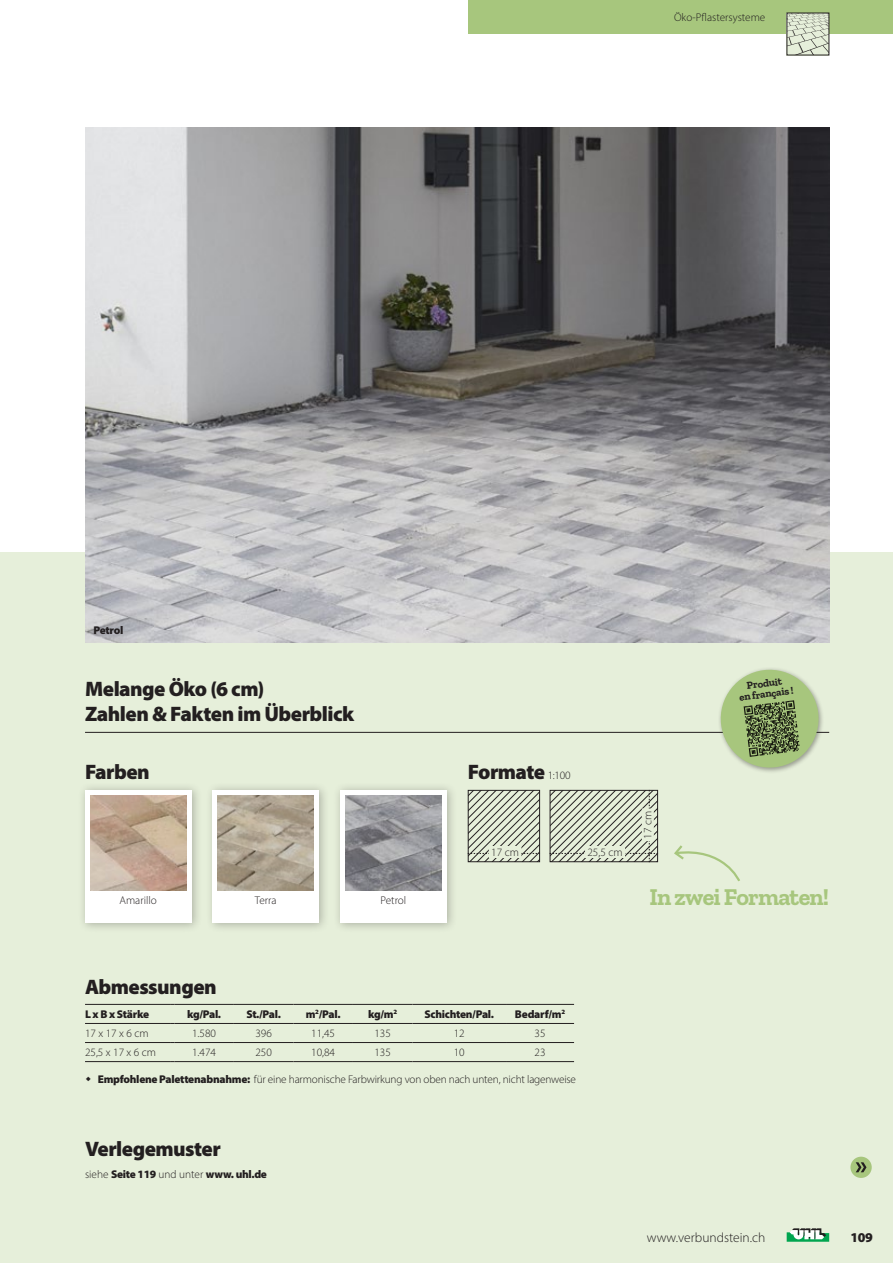
<style>
.page{position:relative;width:893px;height:1263px;background:#fff}
.page>*{position:absolute;margin:0;border:0;box-sizing:border-box;transform-origin:0 0}
.t1{font:700 24px "Zilla Slab";letter-spacing:-.035em;color:#a7c67d}
.t2{font:900 21px/25.2px "Myriad Pro";letter-spacing:-.025em;color:#231f20}
.t3{font:300 13.5px "Myriad Pro";color:#231f20}
.t4{font:900 13.5px "Myriad Pro";color:#231f20}
.t5{font:300 11.25px "Myriad Pro";letter-spacing:-.005em;color:#231f20}
.t6{font:900 11.25px "Myriad Pro";letter-spacing:-.025em;color:#231f20}
.t7{font:700 10.65px/10.6px "Zilla Slab";color:#231f20;text-align:center}
.s1{font-weight:300;font-size:11.25px}
.s2{font-weight:900}
.s3{font-weight:300}
</style>
<div class="page">
<div style="left:0;top:553px;width:893px;height:710px;background:#e6efda"></div>
<svg style="left:468px;top:790px;width:72px;height:72px"></svg>
<div style="left:489px;top:846px;width:32px;height:12px;background:#e6efda"></div>
<svg style="left:550px;top:790px;width:108px;height:72px"></svg>
<div style="left:642px;top:808px;width:12px;height:33px;background:#e6efda"></div>
<div style="left:78px;top:782px;width:124px;height:151px;background:#231f20;opacity:.3"></div>
<div style="left:85px;top:790px;width:106px;height:133px;background:#fff"></div>
<img style="left:90px;top:795px;width:96px;height:96px">
<div style="left:205px;top:782px;width:125px;height:151px;background:#231f20;opacity:.3"></div>
<div style="left:213px;top:790px;width:106px;height:133px;background:#fff"></div>
<img style="left:218px;top:795px;width:96px;height:96px">
<div style="left:333px;top:782px;width:125px;height:151px;background:#231f20;opacity:.3"></div>
<div style="left:340px;top:790px;width:106px;height:133px;background:#fff"></div>
<img style="left:345px;top:795px;width:96px;height:96px">
<svg style="left:674px;top:845px;width:66px;height:37px"></svg>
<img style="left:85px;top:128px;width:744px;height:514px">
<hr style="left:85px;top:1023px;width:85px;height:1px;background:#231f20">
<hr style="left:174px;top:1023px;width:60px;height:1px;background:#231f20">
<hr style="left:234px;top:1023px;width:59px;height:1px;background:#231f20">
<hr style="left:293px;top:1023px;width:60px;height:1px;background:#231f20">
<hr style="left:353px;top:1023px;width:59px;height:1px;background:#231f20">
<hr style="left:412px;top:1023px;width:94px;height:1px;background:#231f20">
<hr style="left:506px;top:1023px;width:68px;height:1px;background:#231f20">
<hr style="left:85px;top:1061px;width:85px;height:1px;background:#231f20">
<hr style="left:174px;top:1061px;width:60px;height:1px;background:#231f20">
<hr style="left:234px;top:1061px;width:59px;height:1px;background:#231f20">
<hr style="left:293px;top:1061px;width:60px;height:1px;background:#231f20">
<hr style="left:353px;top:1061px;width:59px;height:1px;background:#231f20">
<hr style="left:412px;top:1061px;width:94px;height:1px;background:#231f20">
<hr style="left:506px;top:1061px;width:68px;height:1px;background:#231f20">
<hr style="left:85px;top:1042px;width:85px;height:1px;background:#231f20">
<hr style="left:174px;top:1042px;width:60px;height:1px;background:#231f20">
<hr style="left:234px;top:1042px;width:59px;height:1px;background:#231f20">
<hr style="left:293px;top:1042px;width:60px;height:1px;background:#231f20">
<hr style="left:353px;top:1042px;width:59px;height:1px;background:#231f20">
<hr style="left:412px;top:1042px;width:94px;height:1px;background:#231f20">
<hr style="left:506px;top:1042px;width:68px;height:1px;background:#231f20">
<hr style="left:85px;top:1004px;width:85px;height:1px;background:#231f20">
<hr style="left:174px;top:1004px;width:60px;height:1px;background:#231f20">
<hr style="left:234px;top:1004px;width:59px;height:1px;background:#231f20">
<hr style="left:293px;top:1004px;width:60px;height:1px;background:#231f20">
<hr style="left:353px;top:1004px;width:59px;height:1px;background:#231f20">
<hr style="left:412px;top:1004px;width:94px;height:1px;background:#231f20">
<hr style="left:506px;top:1004px;width:68px;height:1px;background:#231f20">
<hr style="left:85px;top:732px;width:744px;height:1px;background:#231f20">
<div style="left:718px;top:666px;width:107px;height:107px;background:#231f20;opacity:.4"></div>
<svg style="left:718px;top:667px;width:103px;height:103px"></svg>
<div style="left:468px;top:0;width:425px;height:34px;background:#a7c67d"></div>
<svg style="left:789px;top:13px;width:41px;height:42px;background:#c9d0be"></svg>
<svg style="left:787px;top:1228px;width:42px;height:14px"></svg>
<div style="left:850px;top:1157px;width:22px;height:21px;background:#a7c67d;border-radius:50%"></div>
<svg style="left:856px;top:1162px;width:10px;height:10px"></svg>
<p class="t5" style="left:674px;top:11px;width:93px">Öko-Pflastersysteme</p>
<p class="t6" style="left:94px;top:622px;width:31px">Petrol</p>
<h2 class="t2" style="left:85px;top:676px;width:271px">Melange Öko (6 cm)<br>Zahlen &amp; Fakten im Überblick</h2>
<h2 class="t2" style="left:85px;top:758px;width:66px">Farben</h2>
<h2 class="t2" style="left:468px;top:758px;width:104px">Formate <span class="s1">1:100</span></h2>
<p class="t5" style="left:119px;top:893px;width:39px">Amarillo</p>
<p class="t5" style="left:255px;top:893px;width:23px">Terra</p>
<p class="t5" style="left:380px;top:893px;width:27px">Petrol</p>
<p class="t5" style="left:491px;top:845px;width:29px">17 cm</p>
<p class="t5" style="left:587px;top:845px;width:37px">25,5 cm</p>
<p class="t5" style="left:641px;top:839px;width:29px;rotate:-90deg">17 cm</p>
<p class="t7" style="left:737px;top:681px;width:56px;rotate:-7deg">Produit<br>en français !</p>
<h1 class="t1" style="left:649px;top:883px;width:181px">In zwei Formaten!</h1>
<h2 class="t2" style="left:85px;top:974px;width:133px">Abmessungen</h2>
<p class="t6" style="left:85px;top:1007px;width:66px">L x B x Stärke</p>
<p class="t6" style="left:187px;top:1007px;width:36px">kg/Pal.</p>
<p class="t6" style="left:246px;top:1007px;width:36px">St./Pal.</p>
<p class="t6" style="left:306px;top:1007px;width:36px">m<sup>2</sup>/Pal.</p>
<p class="t6" style="left:368px;top:1007px;width:31px">kg/m<sup>2</sup></p>
<p class="t6" style="left:424px;top:1007px;width:71px">Schichten/Pal.</p>
<p class="t6" style="left:515px;top:1007px;width:52px">Bedarf/m<sup>2</sup></p>
<p class="t5" style="left:85px;top:1027px;width:65px">17 x 17 x 6 cm</p>
<p class="t5" style="left:192px;top:1027px;width:25px">1.580</p>
<p class="t5" style="left:255px;top:1027px;width:18px">396</p>
<p class="t5" style="left:311px;top:1027px;width:25px">11,45</p>
<p class="t5" style="left:374px;top:1027px;width:18px">135</p>
<p class="t5" style="left:454px;top:1027px;width:12px">12</p>
<p class="t5" style="left:534px;top:1027px;width:12px">35</p>
<p class="t5" style="left:85px;top:1046px;width:73px">25,5 x 17 x 6 cm</p>
<p class="t5" style="left:192px;top:1046px;width:25px">1.474</p>
<p class="t5" style="left:255px;top:1046px;width:18px">250</p>
<p class="t5" style="left:311px;top:1046px;width:25px">10,84</p>
<p class="t5" style="left:374px;top:1046px;width:18px">135</p>
<p class="t5" style="left:454px;top:1046px;width:12px">10</p>
<p class="t5" style="left:534px;top:1046px;width:12px">23</p>
<p class="t5" style="left:98px;top:1072px;width:480px"><span class="s2">Empfohlene Palettenabnahme:</span> für eine harmonische Farbwirkung von oben nach unten, nicht lagenweise</p>
<h2 class="t2" style="left:85px;top:1136px;width:137px">Verlegemuster</h2>
<p class="t6" style="left:85px;top:1167px;width:183px"><span class="s3">siehe</span> Seite 119 <span class="s3">und unter</span> www. uhl.de</p>
<p class="t3" style="left:647px;top:1229px;width:120px">www.verbundstein.ch</p>
<p class="t4" style="left:850px;top:1228px;width:24px">109</p>
</div>
